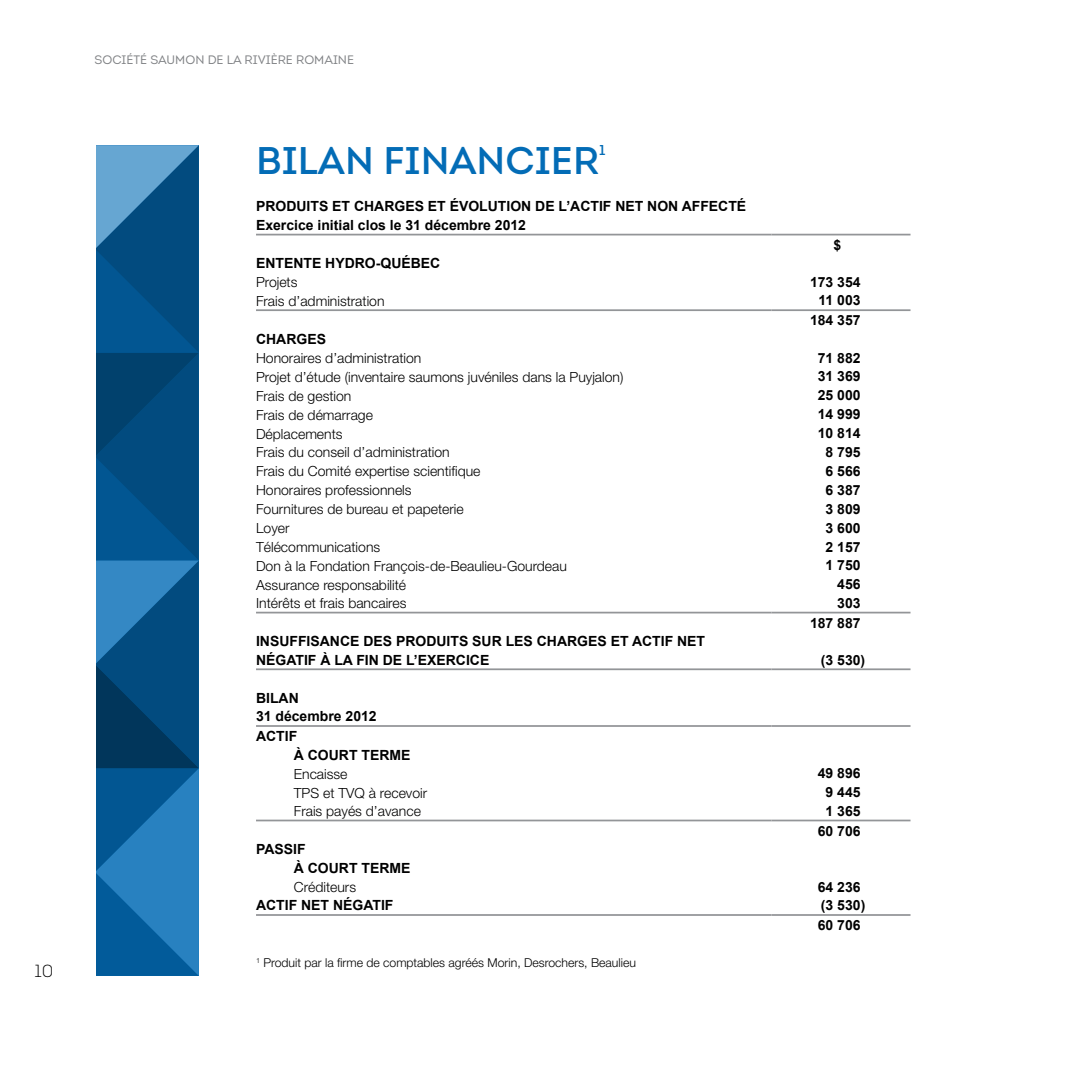
<style>
.page{position:relative;width:1071px;height:1071px;background:#fff}
.page>*{position:absolute;margin:0;border:0;box-sizing:border-box;transform-origin:0 0}
.t1{font:38.5px "Intro";color:#036cb6}
.t2{font:300 17.5px "Intro";color:#000}
.t3{font:14.35px "Intro";color:#036cb6}
.t4{font:300 14px "Helvetica Neue";color:#000}
.t5{font:700 14px/18.6px "Arial";color:#000}
.t6{font:300 12.25px "Helvetica Neue";color:#000}
.t7{font:12.25px "Intro";color:#808285}
</style>
<div class="page">
<hr style="left:256px;top:914px;width:515px;height:2px;background:#939598">
<hr style="left:771px;top:914px;width:140px;height:2px;background:#939598">
<hr style="left:256px;top:820px;width:515px;height:1px;background:#939598">
<hr style="left:771px;top:820px;width:140px;height:1px;background:#939598">
<hr style="left:256px;top:725px;width:515px;height:2px;background:#939598">
<hr style="left:771px;top:725px;width:140px;height:2px;background:#939598">
<hr style="left:256px;top:668px;width:515px;height:2px;background:#939598">
<hr style="left:771px;top:668px;width:140px;height:2px;background:#939598">
<hr style="left:256px;top:612px;width:515px;height:1px;background:#939598">
<hr style="left:771px;top:612px;width:140px;height:1px;background:#939598">
<hr style="left:256px;top:309px;width:515px;height:2px;background:#939598">
<hr style="left:771px;top:309px;width:140px;height:2px;background:#939598">
<hr style="left:256px;top:234px;width:515px;height:1px;background:#939598">
<hr style="left:771px;top:234px;width:140px;height:1px;background:#939598">
<svg style="left:96px;top:145px;width:103px;height:831px;background:#0f5c92"></svg>
<p class="t2" style="left:35px;top:960px;width:21px">10</p>
<p class="t7" style="left:94px;top:53px;width:261px">SOCIÉTÉ SAUMON DE LA RIVIÈRE ROMAINE</p>
<h1 class="t1" style="left:256px;top:136px;width:345px">BILAN FINANCIER</h1>
<p class="t3" style="left:599px;top:141px;width:8px">1</p>
<p class="t5" style="left:256px;top:198px;width:492px">PRODUITS ET CHARGES ET ÉVOLUTION DE L’ACTIF NET NON AFFECTÉ<br>Exercice initial clos le 31 décembre 2012</p>
<p class="t5" style="left:834px;top:236px;width:9px">$</p>
<p class="t5" style="left:256px;top:254px;width:186px">ENTENTE HYDRO-QUÉBEC</p>
<p class="t4" style="left:256px;top:274px;width:43px">Projets</p>
<p class="t5" style="left:810px;top:273px;width:52px">173 354</p>
<p class="t4" style="left:256px;top:292px;width:130px">Frais d’administration</p>
<p class="t5" style="left:810px;top:291px;width:52px;line-height:19.8px;text-align:right">11 003<br>184 357</p>
<p class="t5" style="left:256px;top:330px;width:71px">CHARGES</p>
<p class="t4" style="left:256px;top:349px;width:167px">Honoraires d’administration</p>
<p class="t5" style="left:818px;top:349px;width:44px">71 882</p>
<p class="t4" style="left:256px;top:368px;width:369px">Projet d’étude (inventaire saumons juvéniles dans la Puyjalon)</p>
<p class="t5" style="left:818px;top:368px;width:44px">31 369</p>
<p class="t4" style="left:256px;top:387px;width:97px">Frais de gestion</p>
<p class="t5" style="left:818px;top:387px;width:44px">25 000</p>
<p class="t4" style="left:256px;top:406px;width:118px">Frais de démarrage</p>
<p class="t5" style="left:818px;top:406px;width:44px">14 999</p>
<p class="t4" style="left:256px;top:425px;width:88px">Déplacements</p>
<p class="t5" style="left:818px;top:424px;width:44px">10 814</p>
<p class="t4" style="left:256px;top:444px;width:195px">Frais du conseil d’administration</p>
<p class="t5" style="left:826px;top:443px;width:37px">8 795</p>
<p class="t4" style="left:256px;top:463px;width:226px">Frais du Comité expertise scientifique</p>
<p class="t5" style="left:826px;top:462px;width:37px">6 566</p>
<p class="t4" style="left:256px;top:482px;width:157px">Honoraires professionnels</p>
<p class="t5" style="left:826px;top:481px;width:37px">6 387</p>
<p class="t4" style="left:256px;top:501px;width:209px">Fournitures de bureau et papeterie</p>
<p class="t5" style="left:826px;top:500px;width:37px">3 809</p>
<p class="t4" style="left:256px;top:520px;width:35px">Loyer</p>
<p class="t5" style="left:826px;top:519px;width:37px">3 600</p>
<p class="t4" style="left:256px;top:538px;width:126px">Télécommunications</p>
<p class="t5" style="left:826px;top:538px;width:37px">2 157</p>
<p class="t4" style="left:256px;top:557px;width:312px">Don à la Fondation François-de-Beaulieu-Gourdeau</p>
<p class="t5" style="left:826px;top:557px;width:37px">1 750</p>
<p class="t4" style="left:256px;top:576px;width:152px">Assurance responsabilité</p>
<p class="t5" style="left:837px;top:576px;width:25px">456</p>
<p class="t4" style="left:256px;top:595px;width:152px">Intérêts et frais bancaires</p>
<p class="t5" style="left:810px;top:593px;width:52px;line-height:19.8px;text-align:right">303<br>187 887</p>
<p class="t5" style="left:256px;top:632px;width:451px">INSUFFISANCE DES PRODUITS SUR LES CHARGES ET ACTIF NET<br>NÉGATIF À LA FIN DE L’EXERCICE</p>
<p class="t5" style="left:821px;top:651px;width:46px">(3 530)</p>
<p class="t5" style="left:256px;top:689px;width:122px">BILAN<br>31 décembre 2012</p>
<p class="t5" style="left:294px;top:727px;width:118px;text-indent:-38px">ACTIF<br>À COURT TERME</p>
<p class="t4" style="left:294px;top:765px;width:55px">Encaisse</p>
<p class="t5" style="left:818px;top:765px;width:44px">49 896</p>
<p class="t4" style="left:294px;top:784px;width:135px">TPS et TVQ à recevoir</p>
<p class="t5" style="left:826px;top:784px;width:37px">9 445</p>
<p class="t4" style="left:294px;top:803px;width:129px">Frais payés d’avance</p>
<p class="t5" style="left:818px;top:801px;width:44px;line-height:19.8px;text-align:center">1 365<br>60 706</p>
<p class="t5" style="left:294px;top:840px;width:118px;text-indent:-38px">PASSIF<br>À COURT TERME</p>
<p class="t4" style="left:294px;top:879px;width:64px">Créditeurs</p>
<p class="t5" style="left:818px;top:878px;width:44px">64 236</p>
<p class="t5" style="left:256px;top:897px;width:139px">ACTIF NET NÉGATIF</p>
<p class="t5" style="left:818px;top:896px;width:49px;line-height:19.8px">(3 530)<br>60 706</p>
<p class="t6" style="left:256px;top:955px;width:381px"><sup>1</sup> Produit par la firme de comptables agréés Morin, Desrochers, Beaulieu</p>
</div>
